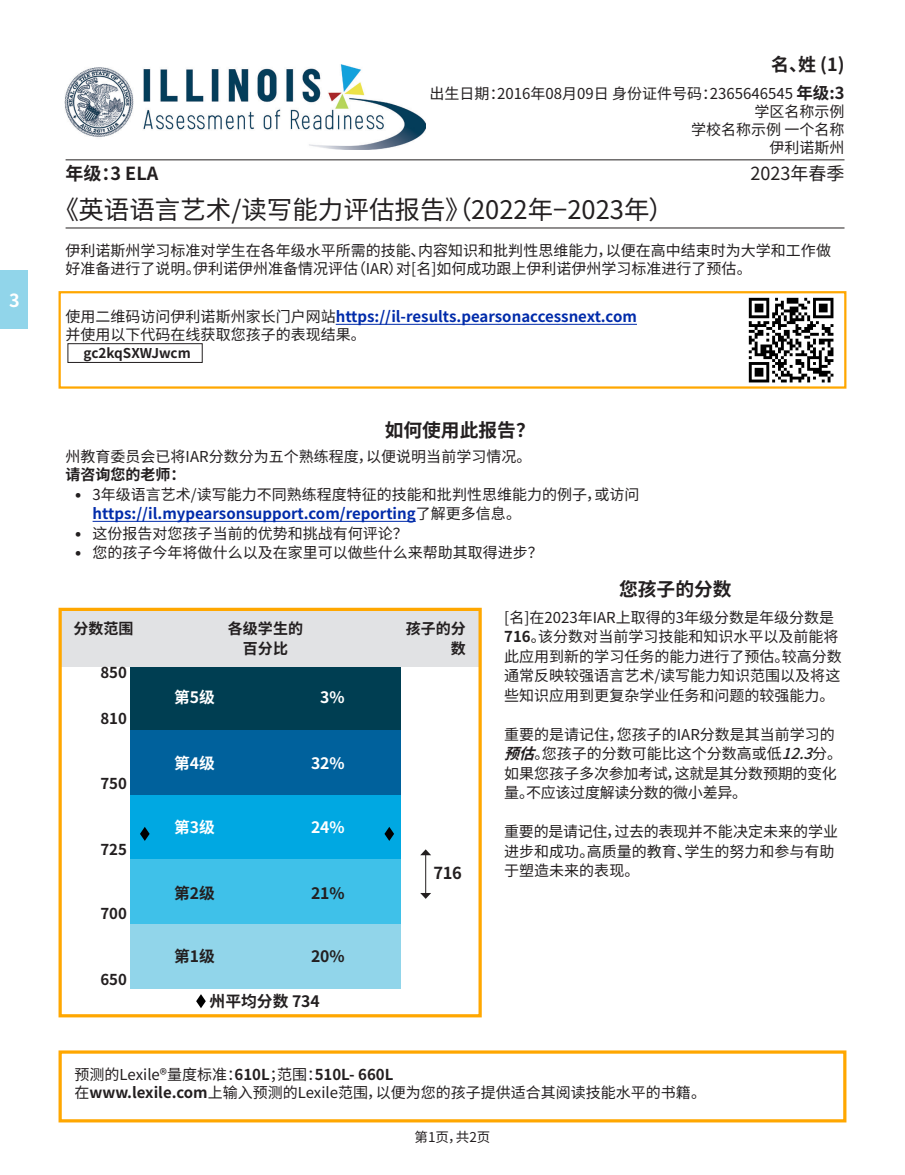
<style>
.page{position:relative;width:905px;height:1175px;background:#fff}
.page>*{position:absolute;margin:0;border:0;box-sizing:border-box;transform-origin:0 0}
.Heading_3_CO{font:25.5px "Noto Sans SC";color:#231f20}
.Heading_4_CO{font:700 18.75px "Noto Sans SC";color:#231f20}
.Heading_2_CO{font:700 18px "Noto Sans SC";color:#231f20}
.Heading_2_CO-2{font:18px "Noto Sans SC";color:#231f20}
.NOMBRE_APELLIDO_CO{font:700 18px "Noto Sans SC";color:#231f20}
.t1{font:700 18px "Noto Sans SC";color:#fff}
.t2{font:700 16.5px "Noto Sans SC";color:#231f20}
.t3{font:700 15.75px "Noto Sans SC";color:#231f20}
.t4{font:700 15.75px "Noto Sans SC";color:#fff}
.Body_1_CO{font:15px/19.5px "Noto Sans SC";color:#231f20}
.Body_1_CO-2{font:700 15px/18px "Noto Sans SC";color:#002baa}
.Body_1_CO-3{font:700 15px/19.5px "Noto Sans SC";color:#231f20;text-align:right}
.ID_CO{font:15px "Noto Sans SC";color:#231f20}
.NOMBRE_DE_LA_ESCUELA{font:15px "Noto Sans SC";color:#231f20}
.Body_1_CO-4{font:700 13.5px "Noto Sans SC";color:#231f20}
.Heading_4_CO-2{font:13.5px "Noto Sans SC";color:#231f20}
.s1{font-weight:700;font-size:16.5px}
.s2{font-weight:400;color:#231f20}
.s3{font-family:"Calibri"}
.s4{font-weight:700;color:#002baa}
.s5{font-style:inherit}
.s6{font-weight:700}
.s7{font-weight:700;font-style:italic}
.s8{font-weight:500;font-style:italic}
</style>
<div class="page">
<div style="left:58px;top:291px;width:788px;height:97px;border:2px solid #ffa700"></div>
<div style="left:130px;top:666px;width:270px;height:64px;background:#003e52"></div>
<div style="left:130px;top:730px;width:270px;height:65px;background:#00619c"></div>
<div style="left:130px;top:795px;width:270px;height:64px;background:#00a8e2"></div>
<div style="left:130px;top:859px;width:270px;height:65px;background:#3fc1e9"></div>
<div style="left:130px;top:924px;width:270px;height:64px;background:#91d5ea"></div>
<div style="left:61px;top:609px;width:420px;height:57px;background:#e1e2e4"></div>
<div style="left:59px;top:608px;width:422px;height:409px;border:3px solid #ffa700"></div>
<div style="left:59px;top:1050px;width:787px;height:72px;border:3px solid #ffa700"></div>
<hr style="left:66px;top:159px;width:778px;height:1px;background:#231f20">
<hr style="left:66px;top:228px;width:778px;height:1px;background:#231f20">
<hr style="left:336px;top:324px;width:301px;height:1px;background:#002baa">
<img style="left:65px;top:65px;width:360px;height:85px">
<div style="left:68px;top:343px;width:134px;height:20px;border:1px solid #231f20"></div>
<hr style="left:425px;top:854px;width:1px;height:39px;background:#231f20">
<svg style="left:420px;top:849px;width:11px;height:6px"></svg>
<svg style="left:420px;top:893px;width:11px;height:5px"></svg>
<div style="left:0;top:270px;width:27px;height:58px;background:#91d5ea"></div>
<hr style="left:93px;top:521px;width:323px;height:1px;background:#002baa">
<svg style="left:384px;top:827px;width:10px;height:14px"></svg>
<svg style="left:140px;top:827px;width:10px;height:14px"></svg>
<svg style="left:196px;top:994px;width:10px;height:14px"></svg>
<img style="left:748px;top:297px;width:86px;height:86px">
<p class="t1" style="left:9px;top:290px;width:12px">3</p>
<p class="NOMBRE_APELLIDO_CO" style="left:771px;top:54px;width:75px">名、姓 (1)</p>
<p class="ID_CO" style="left:429px;top:85px;width:416px">出生日期：2016年08月09日 身份证件号码：2365646545 <span class="s1">年级:3</span></p>
<p class="NOMBRE_DE_LA_ESCUELA" style="left:754px;top:103px;width:91px">学区名称示例</p>
<p class="NOMBRE_DE_LA_ESCUELA" style="left:691px;top:121px;width:155px">学校名称示例 一个名称</p>
<p class="NOMBRE_DE_LA_ESCUELA" style="left:769px;top:139px;width:76px">伊利诺斯州</p>
<p class="Heading_2_CO" style="left:66px;top:164px;width:94px">年级：3 ELA</p>
<p class="Heading_2_CO-2" style="left:750px;top:164px;width:95px">2023年春季</p>
<p class="Heading_3_CO" style="left:53px;top:195px;width:622px">《英语语言艺术/读写能力评估报告》（2022年−2023年）</p>
<p class="Body_1_CO" style="left:66px;top:242px;width:767px;line-height:18px">伊利诺斯州学习标准对学生在各年级水平所需的技能、内容知识和批判性思维能力，以便在高中结束时为大学和工作做好准备进行了说明。伊利诺伊州准备情况评估（IAR）对[名]如何成功跟上伊利诺伊州学习标准进行了预估。</p>
<p class="Body_1_CO-2" style="left:66px;top:308px;width:573px"><span class="s2">使用二维码访问伊利诺斯州家长门户网站</span>https://il-results.pearsonaccessnext.com<span class="s2">并使用以下代码在线获取您孩子的表现结果。</span></p>
<p class="Body_1_CO-4" style="left:84px;top:345px;width:109px">gc2kqSXWJwcm</p>
<p class="Heading_4_CO" style="left:384px;top:419px;width:151px">如何使用此报告？</p>
<p class="Body_1_CO" style="left:66px;top:447px;width:467px">州教育委员会已将IAR分数分为五个熟练程度，以便说明当前学习情况。</p>
<p class="Body_1_CO-3" style="left:66px;top:465px;width:121px">请咨询您的老师：</p>
<p class="Body_1_CO" style="left:93px;top:485px;width:548px;text-indent:-18px"><span class="s3">•</span> 3年级语言艺术/读写能力不同熟练程度特征的技能和批判性思维能力的例子，或访问<span class="s4">https://il.mypearsonsupport.com/reporting</span>了解更多信息。</p>
<p class="Body_1_CO" style="left:75px;top:524px;width:335px"><span class="s3">•</span> 这份报告对您孩子当前的优势和挑战有何评论？</p>
<p class="Body_1_CO" style="left:75px;top:543px;width:470px"><span class="s3">•</span> 您的孩子今年将做什么以及在家里可以做些什么来帮助其取得进步？</p>
<p class="Body_1_CO-3" style="left:73px;top:619px;width:61px">分数范围</p>
<p class="Body_1_CO-3" style="left:406px;top:619px;width:61px">孩子的分数</p>
<p class="Body_1_CO-3" style="left:228px;top:619px;width:76px;text-align:center">各级学生的百分比</p>
<p class="Body_1_CO-3" style="left:100px;top:663px;width:28px">850</p>
<p class="Body_1_CO-3" style="left:100px;top:709px;width:28px">810</p>
<p class="Body_1_CO-3" style="left:100px;top:774px;width:28px">750</p>
<p class="Body_1_CO-3" style="left:100px;top:840px;width:28px">725</p>
<p class="Body_1_CO-3" style="left:100px;top:904px;width:28px">700</p>
<p class="Body_1_CO-3" style="left:100px;top:970px;width:28px">650</p>
<p class="t4" style="left:174px;top:688px;width:42px">第5级</p>
<p class="t4" style="left:320px;top:688px;width:26px">3%</p>
<p class="t4" style="left:174px;top:754px;width:42px">第4级</p>
<p class="t4" style="left:311px;top:754px;width:35px">32%</p>
<p class="t4" style="left:174px;top:818px;width:42px">第3级</p>
<p class="t4" style="left:311px;top:818px;width:35px">24%</p>
<p class="t3" style="left:174px;top:884px;width:42px">第2级</p>
<p class="t3" style="left:311px;top:884px;width:35px">21%</p>
<p class="t3" style="left:174px;top:947px;width:42px">第1级</p>
<p class="t3" style="left:311px;top:947px;width:35px">20%</p>
<p class="t3" style="left:210px;top:992px;width:112px">州平均分数 734</p>
<p class="t2" style="left:433px;top:863px;width:30px">716</p>
<p class="Heading_4_CO" style="left:619px;top:578px;width:114px">您孩子的分数</p>
<p class="Body_1_CO" style="left:504px;top:608px;width:339px"><span class="s5">[名]</span>在2023年IAR上取得的3年级分数是年级分数是<br><span class="s6">716</span>。该分数对当前学习技能和知识水平以及前能将此应用到新的学习任务的能力进行了预估。较高分数通常反映较强语言艺术/读写能力知识范围以及将这些知识应用到更复杂学业任务和问题的较强能力。</p>
<p class="Body_1_CO" style="left:504px;top:725px;width:339px">重要的是请记住，您孩子的IAR分数是其当前学习的<span class="s7">预估</span>。您孩子的分数可能比这个分数高或低<span class="s8">12.3</span>分。如果您孩子多次参加考试，这就是其分数预期的变化量。不应该过度解读分数的微小差异。</p>
<p class="Body_1_CO" style="left:504px;top:822px;width:335px">重要的是请记住，过去的表现并不能决定未来的学业进步和成功。高质量的教育、学生的努力和参与有助于塑造未来的表现。</p>
<p class="Body_1_CO" style="left:75px;top:1065px;width:320px">预测的Lexile®量度标准：<span class="s6">610L</span>；范围：<span class="s6">510L- 660L</span></p>
<p class="Body_1_CO" style="left:75px;top:1083px;width:633px">在<span class="s6">www.lexile.com</span>上输入预测的Lexile范围，以便为您的孩子提供适合其阅读技能水平的书籍。</p>
<p class="Heading_4_CO-2" style="left:414px;top:1129px;width:77px">第1页，共2页</p>
</div>
